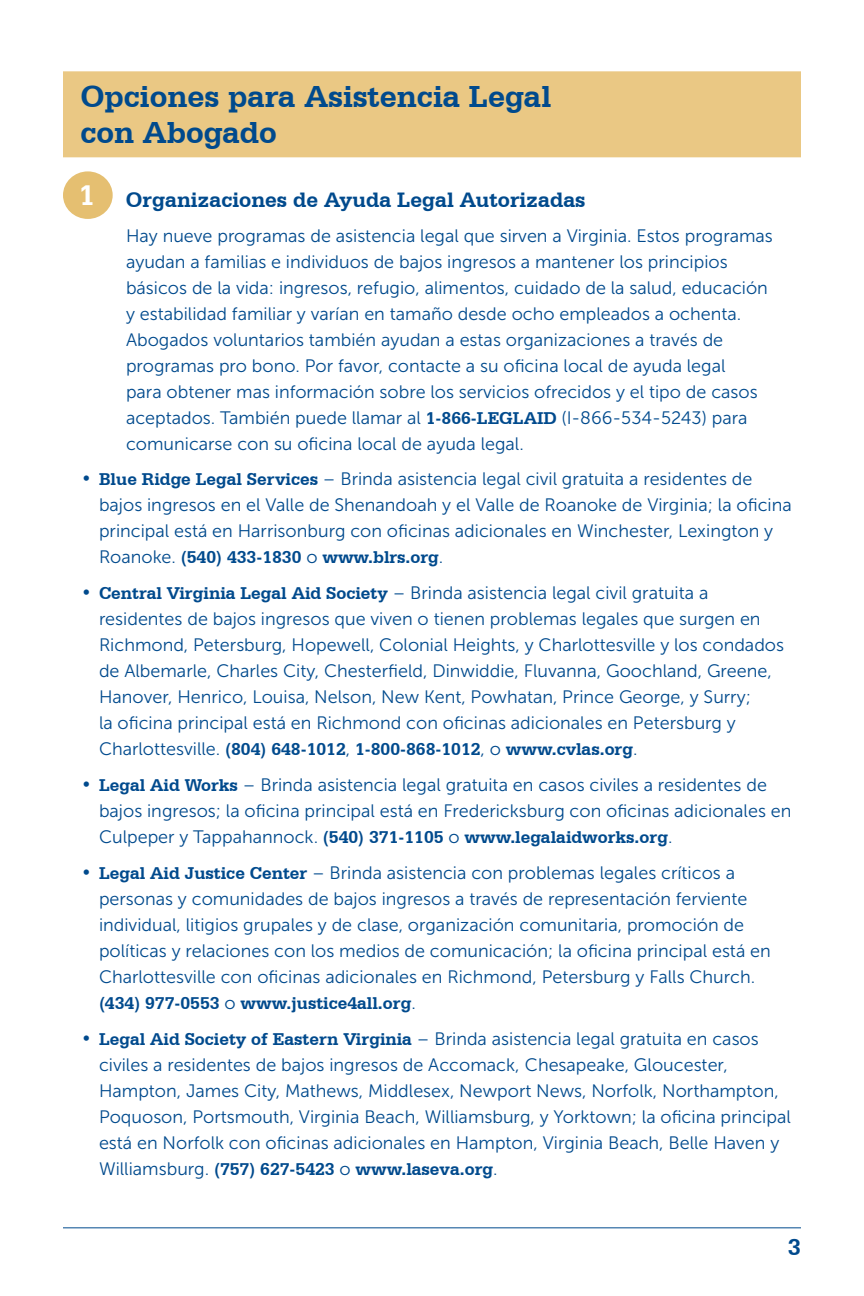
<style>
.page{position:relative;width:864px;height:1296px;background:#fff}
.page>*{position:absolute;margin:0;border:0;box-sizing:border-box;transform-origin:0 0}
.headline_1{font:700 32px "Serifa BT";color:#004a8d}
.t1{font:700 30px "Serifa BT";color:#fff}
.t2{font:700 24px "Serifa BT";color:#004a8d}
.number_list_1{font:700 22px "Serifa BT";color:#004a8d}
.indent_paragraph_1{font:18px/26px "Museo Sans 300";color:#004a8d}
.s1{font-family:"Serifa BT";font-weight:700}
</style>
<div class="page">
<hr style="left:63px;top:1227px;width:738px;height:1px;background:#004a8d">
<div style="left:63px;top:71px;width:738px;height:50px;background:#eac884"></div>
<div style="left:63px;top:107px;width:738px;height:50px;background:#eac884"></div>
<div style="left:63px;top:171px;width:50px;height:48px;background:#e5bf71;border-radius:50%"></div>
<p class="headline_1" style="left:80px;top:77px;width:472px">Opciones para Asistencia Legal</p>
<p class="headline_1" style="left:80px;top:113px;width:198px">con Abogado</p>
<p class="t1" style="left:79px;top:177px;width:18px">1</p>
<p class="number_list_1" style="left:126px;top:186px;width:461px">Organizaciones de Ayuda Legal Autorizadas</p>
<p class="indent_paragraph_1" style="left:126px;top:223px;width:648px">Hay nueve programas de asistencia legal que sirven a Virginia. Estos programas ayudan a familias e individuos de bajos ingresos a mantener los principios básicos de la vida: ingresos, refugio, alimentos, cuidado de la salud, educación y estabilidad familiar y varían en tamaño desde ocho empleados a ochenta.<br>Abogados voluntarios también ayudan a estas organizaciones a través de programas pro bono. Por favor, contacte a su oficina local de ayuda legal<br>para obtener mas información sobre los servicios ofrecidos y el tipo de casos aceptados. También puede llamar al <span class="s1">1-866-LEGLAID</span> (I-866-534-5243) para comunicarse con su oficina local de ayuda legal.</p>
<p class="indent_paragraph_1" style="left:99px;top:466px;width:694px;text-indent:-18px"><span class="s1">• Blue Ridge Legal Services</span> – Brinda asistencia legal civil gratuita a residentes de bajos ingresos en el Valle de Shenandoah y el Valle de Roanoke de Virginia; la oficina principal está en Harrisonburg con oficinas adicionales en Winchester, Lexington y Roanoke. <span class="s1">(540) 433-1830</span> o <span class="s1">www.blrs.org</span>.</p>
<p class="indent_paragraph_1" style="left:99px;top:580px;width:687px;text-indent:-18px"><span class="s1">• Central Virginia Legal Aid Society</span> – Brinda asistencia legal civil gratuita a residentes de bajos ingresos que viven o tienen problemas legales que surgen en Richmond, Petersburg, Hopewell, Colonial Heights, y Charlottesville y los condados de Albemarle, Charles City, Chesterfield, Dinwiddie, Fluvanna, Goochland, Greene, Hanover, Henrico, Louisa, Nelson, New Kent, Powhatan, Prince George, y Surry;<br>la oficina principal está en Richmond con oficinas adicionales en Petersburg y Charlottesville. <span class="s1">(804) 648-1012</span>, <span class="s1">1-800-868-1012</span>, o <span class="s1">www.cvlas.org</span>.</p>
<p class="indent_paragraph_1" style="left:99px;top:772px;width:694px;text-indent:-18px"><span class="s1">• Legal Aid Works</span> – Brinda asistencia legal gratuita en casos civiles a residentes de bajos ingresos; la oficina principal está en Fredericksburg con oficinas adicionales en<br>Culpeper y Tappahannock. <span class="s1">(540) 371-1105</span> o <span class="s1">www.legalaidworks.org</span>.</p>
<p class="indent_paragraph_1" style="left:99px;top:860px;width:673px;text-indent:-18px"><span class="s1">• Legal Aid Justice Center</span> – Brinda asistencia con problemas legales críticos a personas y comunidades de bajos ingresos a través de representación ferviente individual, litigios grupales y de clase, organización comunitaria, promoción de políticas y relaciones con los medios de comunicación; la oficina principal está en Charlottesville con oficinas adicionales en Richmond, Petersburg y Falls Church. <span class="s1">(434) 977-0553</span> o <span class="s1">www.justice4all.org</span>.</p>
<p class="indent_paragraph_1" style="left:99px;top:1026px;width:693px;text-indent:-18px"><span class="s1">• Legal Aid Society of Eastern Virginia</span> – Brinda asistencia legal gratuita en casos civiles a residentes de bajos ingresos de Accomack, Chesapeake, Gloucester, Hampton, James City, Mathews, Middlesex, Newport News, Norfolk, Northampton, Poquoson, Portsmouth, Virginia Beach, Williamsburg, y Yorktown; la oficina principal está en Norfolk con oficinas adicionales en Hampton, Virginia Beach, Belle Haven y Williamsburg. <span class="s1">(757) 627-5423</span> o <span class="s1">www.laseva.org</span>.</p>
<h3 class="t2" style="left:788px;top:1232px;width:15px">3</h3>
</div>
